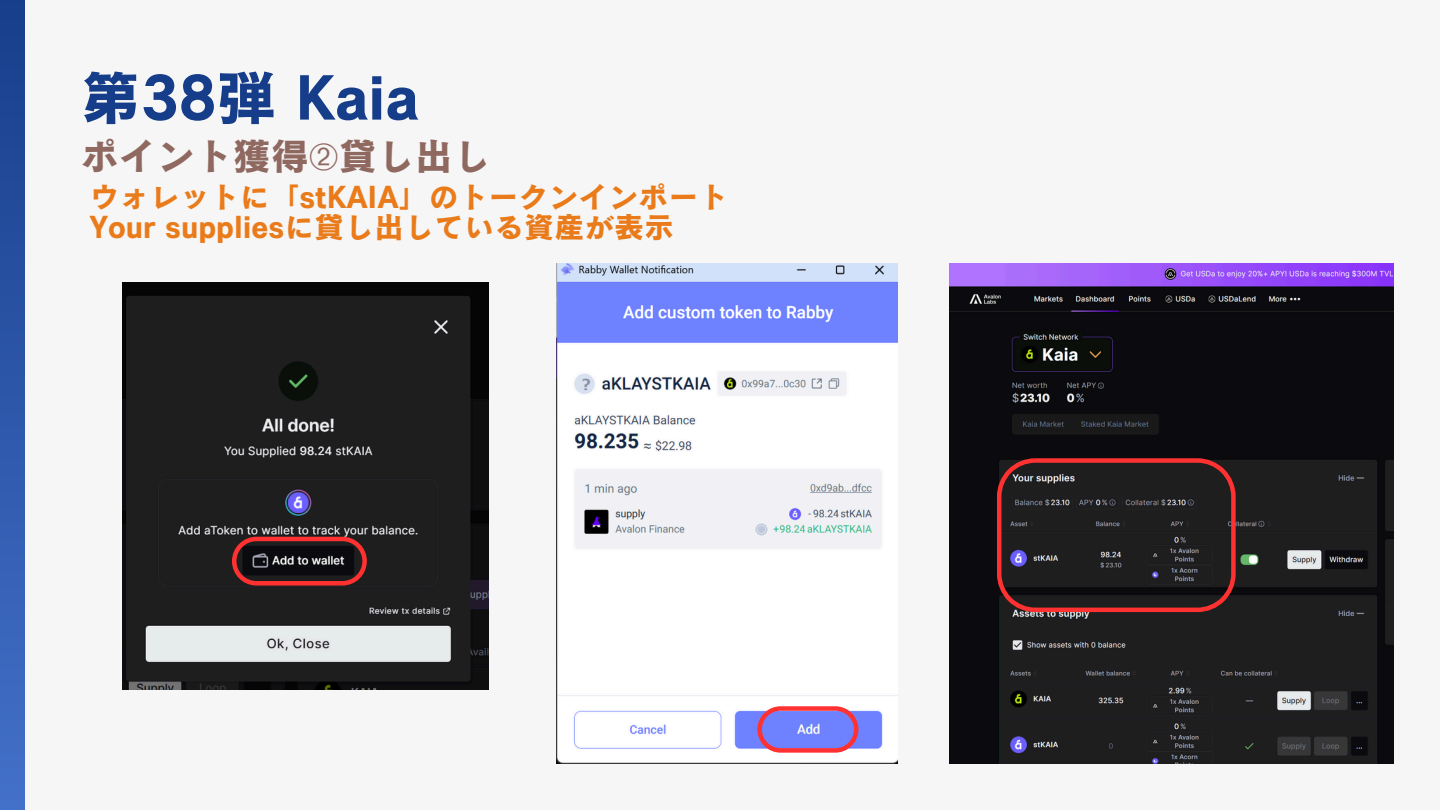
<style>
.page{position:relative;width:1440px;height:810px;background:#f6f6f6}
.page>*{position:absolute;margin:0;border:0;box-sizing:border-box;transform-origin:0 0}
.t1{font:60px "Canva Cezanne Pro N B";color:#163d89}
.t2{font:38px "Canva Cezanne Pro N B";color:#8f6860}
.t3{font:30px "Canva Cezanne Pro N B";color:#ea7b1b}
.s1{font-family:"Free Serif"}
</style>
<div class="page">
<div style="left:0;top:0;width:24px;height:810px;background:linear-gradient(to bottom,#173e8b,#4370c9)"></div>
<img style="left:123px;top:282px;width:365px;height:407px">
<img style="left:556px;top:263px;width:342px;height:501px">
<img style="left:949px;top:263px;width:445px;height:501px">
<svg style="left:232px;top:537px;width:135px;height:48px;background:#4c2325"></svg>
<svg style="left:757px;top:706px;width:101px;height:47px;background:#9b7acf"></svg>
<svg style="left:997px;top:458px;width:238px;height:154px;background:#342324"></svg>
<p class="t1" style="left:81px;top:67px;width:339px">第38弾 Kaia</p>
<h1 class="t2" style="left:81px;top:137px;width:411px">ポイント獲得<span class="s1">➁</span>貸し出し</h1>
<h2 class="t3" style="left:89px;top:181px;width:640px">ウォレットに「stKAIA」のトークンインポート</h2>
<p class="t3" style="left:89px;top:212px;width:583px">Your suppliesに貸し出している資産が表示</p>
</div>
